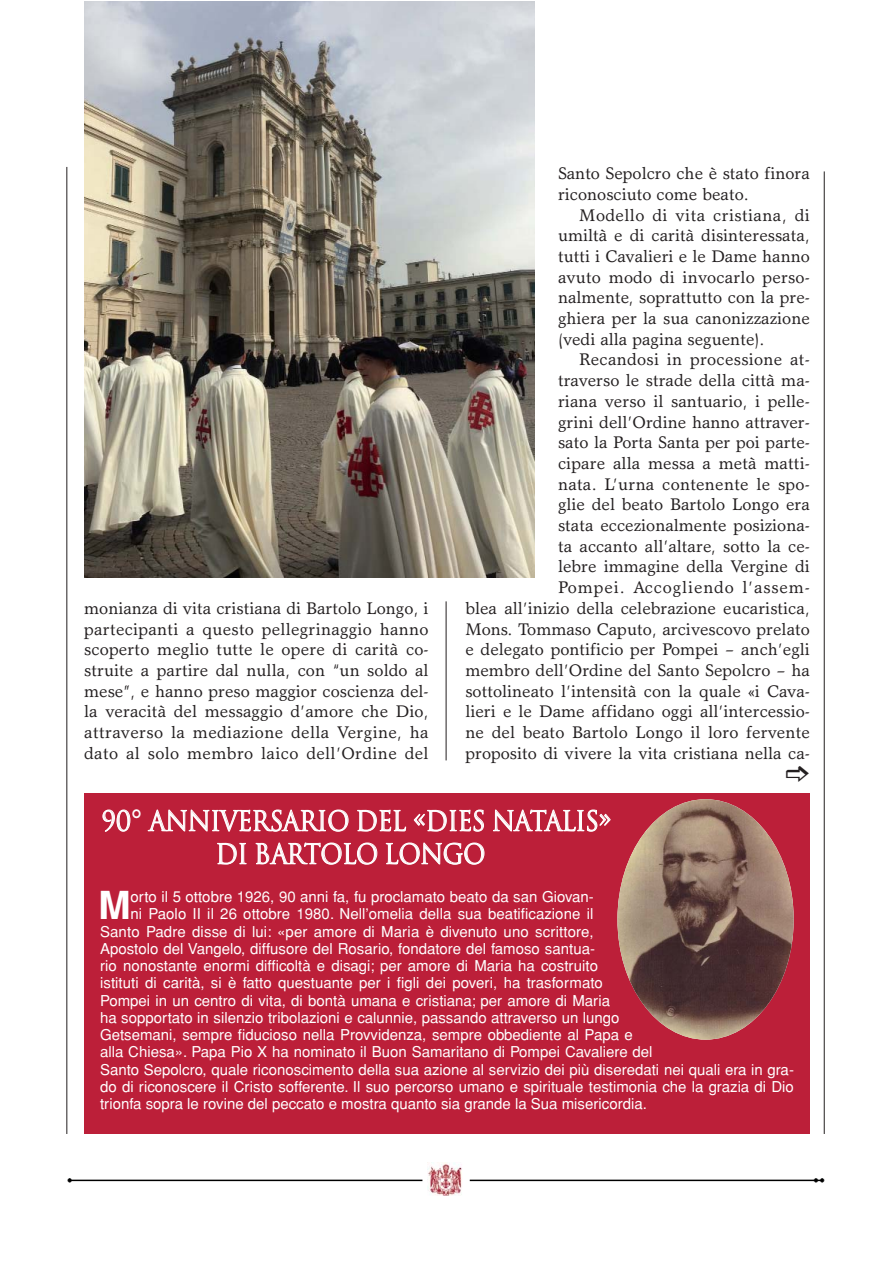
<style>
.page{position:relative;width:893px;height:1263px;background:#fff}
.page>*{position:absolute;margin:0;border:0;box-sizing:border-box;transform-origin:0 0}
.t1{font:700 38.55px "Helvetica";color:#fff}
.t2{font:27px/33px "Trajan";letter-spacing:-.035em;color:#fff;text-align:center;scale:.91 1}
.t3{font:16.95px/20.7px "Garth Graphic";color:#231f20;text-align:justify}
.t4{font:15px "Helvetica";color:#fff}
.s1{font-family:"Helvetica";font-weight:700;font-size:30px}
</style>
<div class="page">
<div style="left:84px;top:793px;width:726px;height:341px;background:#bc1f39"></div>
<hr style="left:67px;top:167px;width:1px;height:967px;background:#231f20">
<hr style="left:824px;top:171px;width:1px;height:963px;background:#231f20">
<hr style="left:446px;top:601px;width:1px;height:159px;background:#231f20">
<img style="left:67px;top:1178px;width:758px;height:18px">
<img style="left:427px;top:1163px;width:36px;height:32px">
<img style="left:84px;top:1px;width:450px;height:576px">
<img style="left:617px;top:799px;width:177px;height:240px;border-radius:50%">
<p class="t3" style="left:84px;top:599px;width:346px">monianza di vita cristiana di Bartolo Longo, i partecipanti a questo pellegrinaggio hanno scoperto meglio tutte le opere di carità co&shy;struite a partire dal nulla, con “un soldo al mese”, e hanno preso maggior coscienza del&shy;la veracità del messaggio d’amore che Dio, attraverso la mediazione della Vergine, ha dato al solo membro laico dell’Ordine del</p>
<p class="t3" style="left:558px;top:165px;width:253px">Santo Sepolcro che è stato finora riconosciuto come beato.</p>
<p class="t3" style="left:558px;top:206px;width:253px;text-indent:21px">Modello di vita cristiana, di umiltà e di carità disinteressata, tutti i Cavalieri e le Dame hanno avuto modo di invocarlo perso&shy;nalmente, soprattutto con la pre&shy;ghiera per la sua canonizzazione (vedi alla pagina seguente).</p>
<p class="t3" style="left:465px;top:351px;width:346px;text-align:right">Recandosi in processione at-<br>traverso le strade della città ma-<br>riana verso il santuario, i pelle-<br>grini dell’Ordine hanno attraver-<br>sato la Porta Santa per poi parte-<br>cipare alla messa a metà matti-<br>nata. L’urna contenente le spo-<br>glie del beato Bartolo Longo era<br>stata eccezionalmente posiziona-<br>ta accanto all’altare, sotto la ce-<br>lebre immagine della Vergine di<br>Pompei. Accogliendo l’assem-<br>blea all’inizio della celebrazione eucaristica, Mons. Tommaso Caputo, arcivescovo prelato e delegato pontificio per Pompei – anch’egli membro dell’Ordine del Santo Sepolcro – ha sottolineato l’intensità con la quale «i Cava&shy;lieri e le Dame affidano oggi all’intercessio&shy;ne del beato Bartolo Longo il loro fervente proposito di vivere la vita cristiana nella ca-</p>
<h2 class="t2" style="left:102px;top:805px;width:562px">90<span class="s1">°</span> ANNIVERSARIO DEL «DIES NATALIS»<br>DI BARTOLO LONGO</h2>
<h1 class="t1" style="left:98px;top:892px;width:34px">M</h1>
<p class="t4" style="left:130px;top:891px;width:465px">orto il 5 ottobre 1926, 90 anni fa, fu proclamato beato da san Giovan-</p>
<p class="t4" style="left:130px;top:908px;width:464px">ni Paolo II il 26 ottobre 1980. Nell’omelia della sua beatificazione il</p>
<p class="t4" style="left:100px;top:926px;width:495px">Santo Padre disse di lui: «per amore di Maria è divenuto uno scrittore,</p>
<p class="t4" style="left:100px;top:943px;width:496px">Apostolo del Vangelo, diffusore del Rosario, fondatore del famoso santua-</p>
<p class="t4" style="left:100px;top:960px;width:499px">rio nonostante enormi difficoltà e disagi; per amore di Maria ha costruito</p>
<p class="t4" style="left:100px;top:977px;width:504px">istituti di carità, si è fatto questuante per i figli dei poveri, ha trasformato</p>
<p class="t4" style="left:100px;top:995px;width:511px">Pompei in un centro di vita, di bontà umana e cristiana; per amore di Maria</p>
<p class="t4" style="left:100px;top:1012px;width:521px">ha sopportato in silenzio tribolazioni e calunnie, passando attraverso un lungo</p>
<p class="t4" style="left:100px;top:1029px;width:534px">Getsemani, sempre fiducioso nella Provvidenza, sempre obbediente al Papa e</p>
<p class="t4" style="left:100px;top:1046px;width:554px">alla Chiesa». Papa Pio X ha nominato il Buon Samaritano di Pompei Cavaliere del</p>
<p class="t4" style="left:100px;top:1064px;width:695px">Santo Sepolcro, quale riconoscimento della sua azione al servizio dei più diseredati nei quali era in gra-</p>
<p class="t4" style="left:100px;top:1081px;width:695px">do di riconoscere il Cristo sofferente. Il suo percorso umano e spirituale testimonia che la grazia di Dio</p>
<p class="t4" style="left:100px;top:1098px;width:548px">trionfa sopra le rovine del peccato e mostra quanto sia grande la Sua misericordia.</p>
</div>
